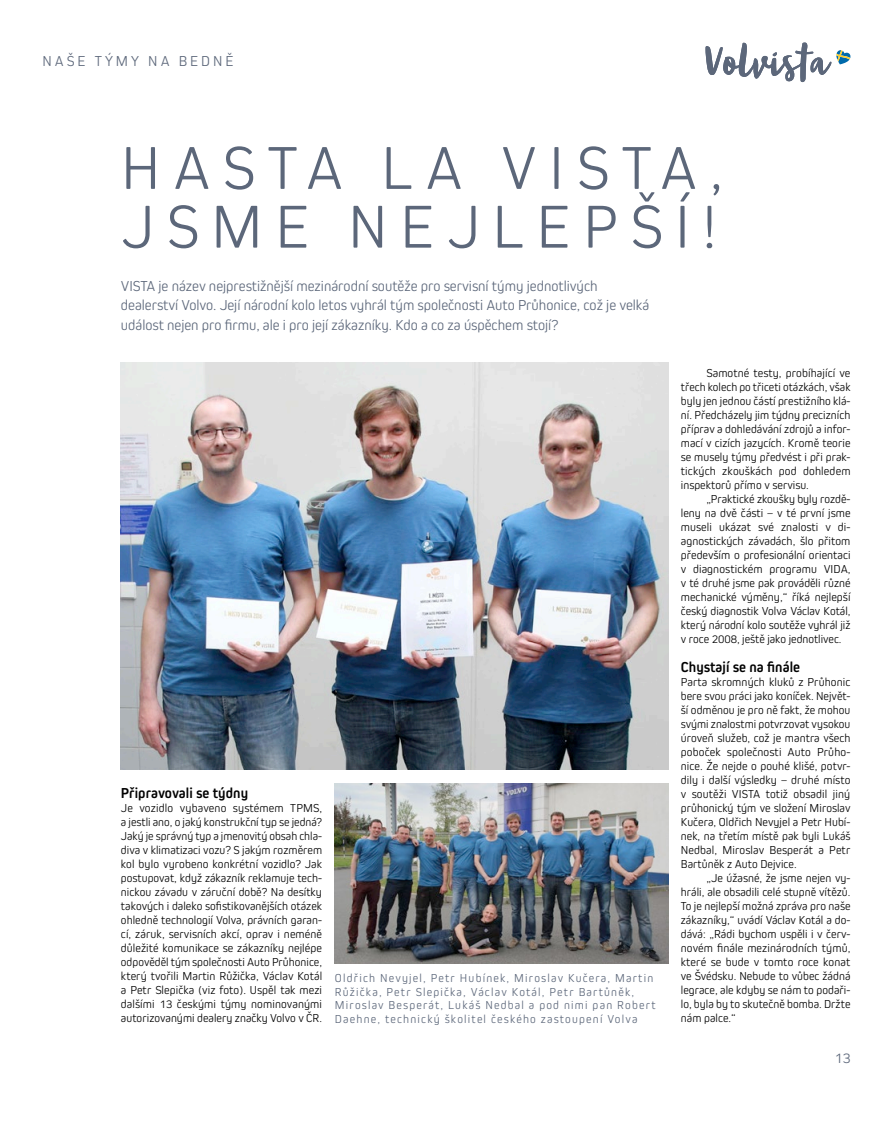
<style>
.page{position:relative;width:893px;height:1127px;background:#fff}
.page>*{position:absolute;margin:0;border:0;box-sizing:border-box;transform-origin:0 0}
.t1{font:300 63px/58.8px "Kiro";letter-spacing:.205em;color:#5c677a}
.t2{font:300 15px/19.5px "Kiro";color:#5c677a}
.t3{font:700 15px "Kiro";letter-spacing:.005em;color:#000}
.t4{font:300 15px "Kiro";letter-spacing:.205em;color:#5c677a}
.t5{font:300 12px/14.1px "Kiro";letter-spacing:.005em;color:#000;text-align:justify}
.t6{font:300 12px/13.5px "Kiro";letter-spacing:.1em;color:#5c677a}
</style>
<div class="page">
<img style="left:121px;top:363px;width:547px;height:407px">
<img style="left:335px;top:784px;width:333px;height:179px">
<svg style="left:705px;top:43px;width:146px;height:39px"></svg>
<p class="t4" style="left:43px;top:52px;width:193px">NAŠE TÝMY NA BEDNĚ</p>
<h1 class="t1" style="left:121px;top:137px;width:603px">HASTA LA VISTA,<br>JSME NEJLEPŠÍ!</h1>
<p class="t2" style="left:121px;top:275px;width:530px">VISTA je název nejprestižnější mezinárodní soutěže pro servisní týmy jednotlivých dealerství Volvo. Její národní kolo letos vyhrál tým společnosti Auto Průhonice, což je velká událost nejen pro firmu, ale i pro její zákazníky. Kdo a co za úspěchem stojí?</p>
<p class="t3" style="left:121px;top:784px;width:129px">Připravovali se týdny</p>
<p class="t5" style="left:121px;top:800px;width:203px">Je vozidlo vybaveno systémem TPMS, a jestli ano, o jaký konstrukční typ se jedná?<br>Jaký je správný typ a jmenovitý obsah chla&shy;diva v klimatizaci vozu? S jakým rozměrem kol bylo vyrobeno konkrétní vozidlo? Jak postupovat, když zákazník reklamuje tech&shy;nickou závadu v záruční době? Na desítky takových i daleko sofistikovanějších otázek ohledně technologií Volva, právních garan&shy;cí, záruk, servisních akcí, oprav i neméně důležité komunikace se zákazníky nejlépe odpověděl tým společnosti Auto Průhonice, který tvořili Martin Růžička, Václav Kotál a Petr Slepička (viz foto). Uspěl tak mezi dalšími 13 českými týmy nominovanými autorizovanými dealery značky Volvo v ČR.</p>
<p class="t6" style="left:335px;top:971px;width:322px">Oldřich Nevyjel, Petr Hubínek, Miroslav Kučera, Martin Růžička, Petr Slepička, Václav Kotál, Petr Bartůněk, Miroslav Besperát, Lukáš Nedbal a pod nimi pan Robert Daehne, technický školitel českého zastoupení Volva</p>
<p class="t5" style="left:681px;top:365px;width:171px;text-indent:26px">Samotné testy, probíhající ve třech kolech po třiceti otázkách, však byly jen jednou částí prestižního klá&shy;ní. Předcházely jim týdny precizních příprav a dohledávání zdrojů a infor&shy;mací v cizích jazycích. Kromě teorie se musely týmy předvést i při prak&shy;tických zkouškách pod dohledem inspektorů přímo v servisu.</p>
<p class="t5" style="left:681px;top:492px;width:171px;text-indent:26px">„Praktické zkoušky byly rozdě&shy;leny na dvě části – v té první jsme museli ukázat své znalosti v di&shy;agnostických závadách, šlo přitom především o profesionální orientaci v diagnostickém programu VIDA, v té druhé jsme pak prováděli různé mechanické výměny,“ říká nejlepší český diagnostik Volva Václav Kotál, který národní kolo soutěže vyhrál již v roce 2008, ještě jako jednotlivec.</p>
<p class="t3" style="left:681px;top:658px;width:121px">Chystají se na finále</p>
<p class="t5" style="left:681px;top:674px;width:171px">Parta skromných kluků z Průhonic bere svou práci jako koníček. Největ&shy;ší odměnou je pro ně fakt, že mohou svými znalostmi potvrzovat vysokou úroveň služeb, což je mantra všech poboček společnosti Auto Průho&shy;nice. Že nejde o pouhé klišé, potvr&shy;dily i další výsledky – druhé místo v soutěži VISTA totiž obsadil jiný průhonický tým ve složení Miroslav Kučera, Oldřich Nevyjel a Petr Hubí&shy;nek, na třetím místě pak byli Lukáš Nedbal, Miroslav Besperát a Petr Bartůněk z Auto Dejvice.</p>
<p class="t5" style="left:681px;top:870px;width:171px;text-indent:26px">„Je úžasné, že jsme nejen vy&shy;hráli, ale obsadili celé stupně vítězů.<br>To je nejlepší možná zpráva pro naše zákazníky,“ uvádí Václav Kotál a do&shy;dává: „Rádi bychom uspěli i v červ&shy;novém finále mezinárodních týmů, které se bude v tomto roce konat ve Švédsku. Nebude to vůbec žádná legrace, ale kdyby se nám to podaři&shy;lo, byla by to skutečně bomba. Držte nám palce.“</p>
<p class="t2" style="left:835px;top:1047px;width:17px">13</p>
</div>
